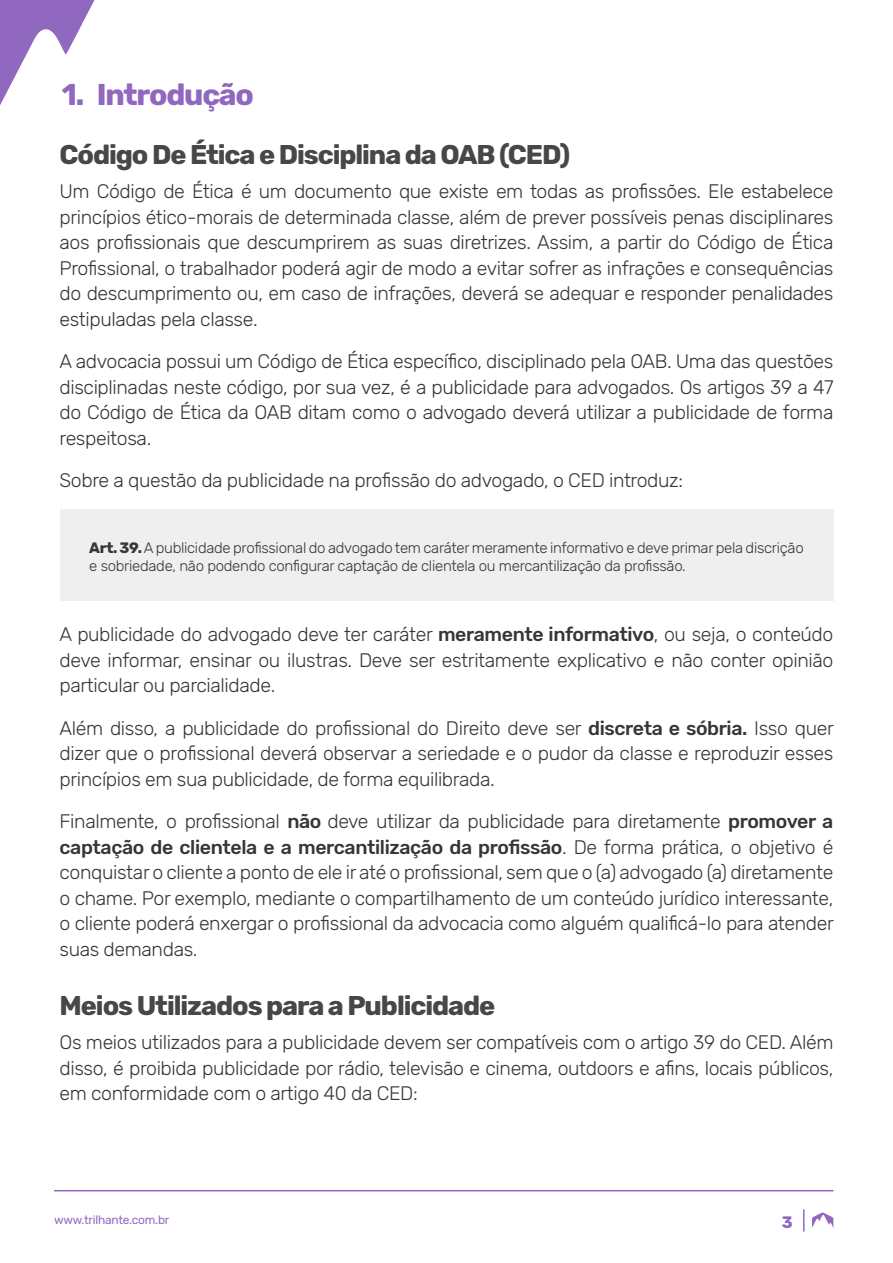
<style>
.page{position:relative;width:893px;height:1263px;background:#fff}
.page>*{position:absolute;margin:0;border:0;box-sizing:border-box;transform-origin:0 0}
.t1{font:700 30px "Rubik";letter-spacing:-.04em;color:#9068c0}
.Título_3{font:700 27px "Rubik";letter-spacing:-.04em;color:#454749}
.Parágrafo_Texto{font:300 19.5px/25.5px "Rubik";letter-spacing:-.02em;color:#33373a;text-align:justify}
.t2{font:700 16.5px "Rubik";color:#9068c0}
.Citação_de_Lei_Artig{font:300 15px/18px "Rubik";letter-spacing:-.02em;color:#33373a}
.t3{font:12px "Rubik";letter-spacing:-.02em;color:#9068c0}
.s1{font-weight:700}
.s2{font-weight:500}
</style>
<div class="page">
<svg style="left:0;top:0;width:95px;height:105px"></svg>
<svg style="left:803px;top:1209px;width:1px;height:22px"></svg>
<svg style="left:812px;top:1212px;width:22px;height:16px"></svg>
<hr style="left:54px;top:1190px;width:779px;height:1px;background:#9068c0">
<div style="left:60px;top:509px;width:773px;height:92px;background:#eeefee"></div>
<p class="t1" style="left:62px;top:77px;width:194px">1. Introdução</p>
<p class="Título_3" style="left:60px;top:139px;width:512px">Código De Ética e Disciplina da OAB (CED)</p>
<p class="Parágrafo_Texto" style="left:60px;top:179px;width:775px">Um Código de Ética é um documento que existe em todas as profissões. Ele estabelece princípios ético-morais de determinada classe, além de prever possíveis penas disciplinares aos profissionais que descumprirem as suas diretrizes. Assim, a partir do Código de Ética Profissional, o trabalhador poderá agir de modo a evitar sofrer as infrações e consequências do descumprimento ou, em caso de infrações, deverá se adequar e responder penalidades estipuladas pela classe.</p>
<p class="Parágrafo_Texto" style="left:60px;top:349px;width:775px">A advocacia possui um Código de Ética específico, disciplinado pela OAB. Uma das questões disciplinadas neste código, por sua vez, é a publicidade para advogados. Os artigos 39 a 47 do Código de Ética da OAB ditam como o advogado deverá utilizar a publicidade de forma respeitosa.</p>
<p class="Parágrafo_Texto" style="left:60px;top:468px;width:625px">Sobre a questão da publicidade na profissão do advogado, o CED introduz:</p>
<p class="Citação_de_Lei_Artig" style="left:89px;top:539px;width:716px"><span class="s1">Art. 39.</span> A publicidade profissional do advogado tem caráter meramente informativo e deve primar pela discrição e sobriedade, não podendo configurar captação de clientela ou mercantilização da profissão.</p>
<p class="Parágrafo_Texto" style="left:60px;top:622px;width:775px">A publicidade do advogado deve ter caráter <span class="s2">meramente informativo</span>, ou seja, o conteúdo deve informar, ensinar ou ilustras. Deve ser estritamente explicativo e não conter opinião particular ou parcialidade.</p>
<p class="Parágrafo_Texto" style="left:60px;top:716px;width:776px">Além disso, a publicidade do profissional do Direito deve ser <span class="s2">discreta e sóbria.</span> Isso quer dizer que o profissional deverá observar a seriedade e o pudor da classe e reproduzir esses princípios em sua publicidade, de forma equilibrada.</p>
<p class="Parágrafo_Texto" style="left:60px;top:809px;width:776px">Finalmente, o profissional <span class="s2">não</span> deve utilizar da publicidade para diretamente <span class="s2">promover a captação de clientela e a mercantilização da profissão</span>. De forma prática, o objetivo é conquistar o cliente a ponto de ele ir até o profissional, sem que o (a) advogado (a) diretamente o chame. Por exemplo, mediante o compartilhamento de um conteúdo jurídico interessante, o cliente poderá enxergar o profissional da advocacia como alguém qualificá-lo para atender suas demandas.</p>
<p class="Título_3" style="left:60px;top:990px;width:437px">Meios Utilizados para a Publicidade</p>
<p class="Parágrafo_Texto" style="left:60px;top:1030px;width:775px">Os meios utilizados para a publicidade devem ser compatíveis com o artigo 39 do CED. Além disso, é proibida publicidade por rádio, televisão e cinema, outdoors e afins, locais públicos, em conformidade com o artigo 40 da CED:</p>
<p class="t3" style="left:54px;top:1213px;width:117px">www.trilhante.com.br</p>
<p class="t2" style="left:782px;top:1212px;width:12px">3</p>
</div>
